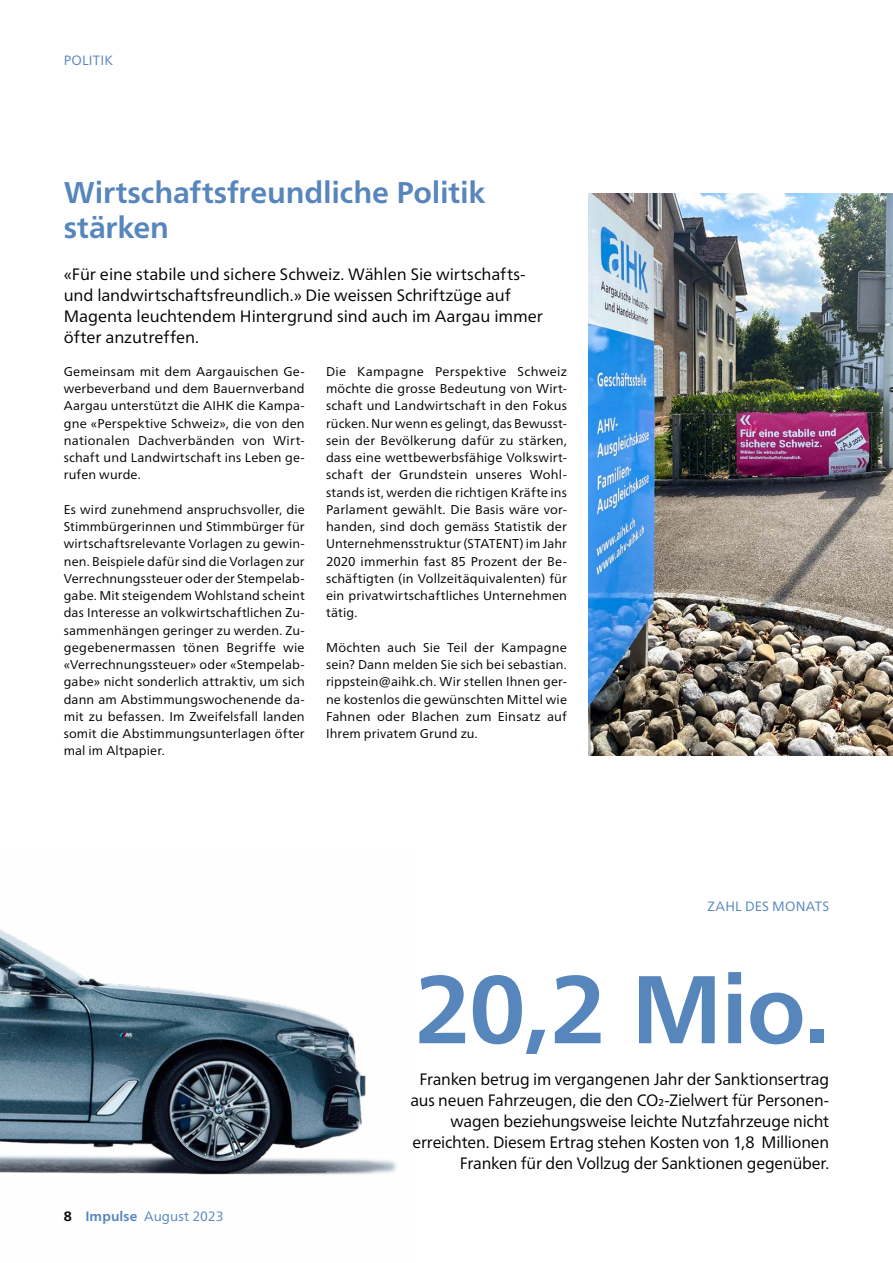
<style>
.page{position:relative;width:893px;height:1263px;background:#fff}
.page>*{position:absolute;margin:0;border:0;box-sizing:border-box;transform-origin:0 0}
.t1{font:700 96px "Frutiger Neue LT Pro";color:#5786bd}
.t2{font:700 30px/34.5px "Frutiger Neue LT Pro";letter-spacing:-.005em;color:#5786bd}
.t3{font:16.5px/21px "Frutiger Neue LT Pro";letter-spacing:-.01em;color:#000;text-align:right}
.t4{font:13.5px "Frutiger Neue LT Pro";letter-spacing:.01em;color:#5786bd}
.t5{font:12.75px/17.2px "Frutiger Neue LT Pro";letter-spacing:.01em;color:#000;text-align:justify}
.s1{font-weight:700;color:#000}
.s2{font-weight:700}
</style>
<div class="page">
<img style="left:0;top:929px;width:397px;height:246px">
<img style="left:588px;top:193px;width:305px;height:562px">
<p class="t4" style="left:64px;top:52px;width:51px">POLITIK</p>
<h2 class="t2" style="left:64px;top:175px;width:423px">Wirtschaftsfreundliche Politik stärken</h2>
<p class="t3" style="left:64px;top:263px;width:481px;text-align:left">«Für eine stabile und sichere Schweiz. Wählen Sie wirtschafts&shy;und landwirtschaftsfreundlich.» Die weissen Schriftzüge auf Magenta leuchtendem Hintergrund sind auch im Aargau immer öfter anzutreffen.</p>
<p class="t5" style="left:64px;top:363px;width:242px">Gemeinsam mit dem Aargauischen Ge&shy;werbeverband und dem Bauernverband Aargau unterstützt die AIHK die Kampa&shy;gne «Perspektive Schweiz», die von den nationalen Dachverbänden von Wirt&shy;schaft und Landwirtschaft ins Leben ge&shy;rufen wurde.</p>
<p class="t5" style="left:64px;top:501px;width:242px">Es wird zunehmend anspruchsvoller, die Stimmbürgerinnen und Stimmbürger für wirtschaftsrelevante Vorlagen zu gewin&shy;nen. Beispiele dafür sind die Vorlagen zur Verrechnungssteuer oder der Stempelab&shy;gabe. Mit steigendem Wohlstand scheint das Interesse an volkwirtschaftlichen Zu&shy;sammenhängen geringer zu werden. Zu&shy;gegebenermassen tönen Begriffe wie «Verrechnungssteuer» oder «Stempelab&shy;gabe» nicht sonderlich attraktiv, um sich dann am Abstimmungswochenende da&shy;mit zu befassen. Im Zweifelsfall landen somit die Abstimmungsunterlagen öfter mal im Altpapier.</p>
<p class="t5" style="left:326px;top:363px;width:242px">Die Kampagne Perspektive Schweiz möchte die grosse Bedeutung von Wirt&shy;schaft und Landwirtschaft in den Fokus rücken. Nur wenn es gelingt, das Bewusst&shy;sein der Bevölkerung dafür zu stärken, dass eine wettbewerbsfähige Volkswirt&shy;schaft der Grundstein unseres Wohl&shy;stands ist, werden die richtigen Kräfte ins Parlament gewählt. Die Basis wäre vor&shy;handen, sind doch gemäss Statistik der Unternehmensstruktur (STATENT) im Jahr 2020 immerhin fast 85 Prozent der Be&shy;schäftigten (in Vollzeitäquivalenten) für ein privatwirtschaftliches Unternehmen tätig.</p>
<p class="t5" style="left:326px;top:639px;width:242px">Möchten auch Sie Teil der Kampagne sein? Dann melden Sie sich bei sebastian. rippstein@aihk.ch. Wir stellen Ihnen ger&shy;ne kostenlos die gewünschten Mittel wie Fahnen oder Blachen zum Einsatz auf Ihrem privatem Grund zu.</p>
<p class="t4" style="left:64px;top:1208px;width:161px"><span class="s1">8</span> <span class="s2">Impulse</span> August 2023</p>
<p class="t4" style="left:708px;top:898px;width:123px">ZAHL DES MONATS</p>
<h1 class="t1" style="left:414px;top:953px;width:416px">20,2 Mio.</h1>
<p class="t3" style="left:410px;top:1069px;width:420px">Franken betrug im vergangenen Jahr der Sanktionsertrag aus neuen Fahrzeugen, die den CO2-Zielwert für Personen&shy;wagen beziehungsweise leichte Nutzfahrzeuge nicht erreichten. Diesem Ertrag stehen Kosten von 1,8 Millionen Franken für den Vollzug der Sanktionen gegenüber.</p>
</div>
